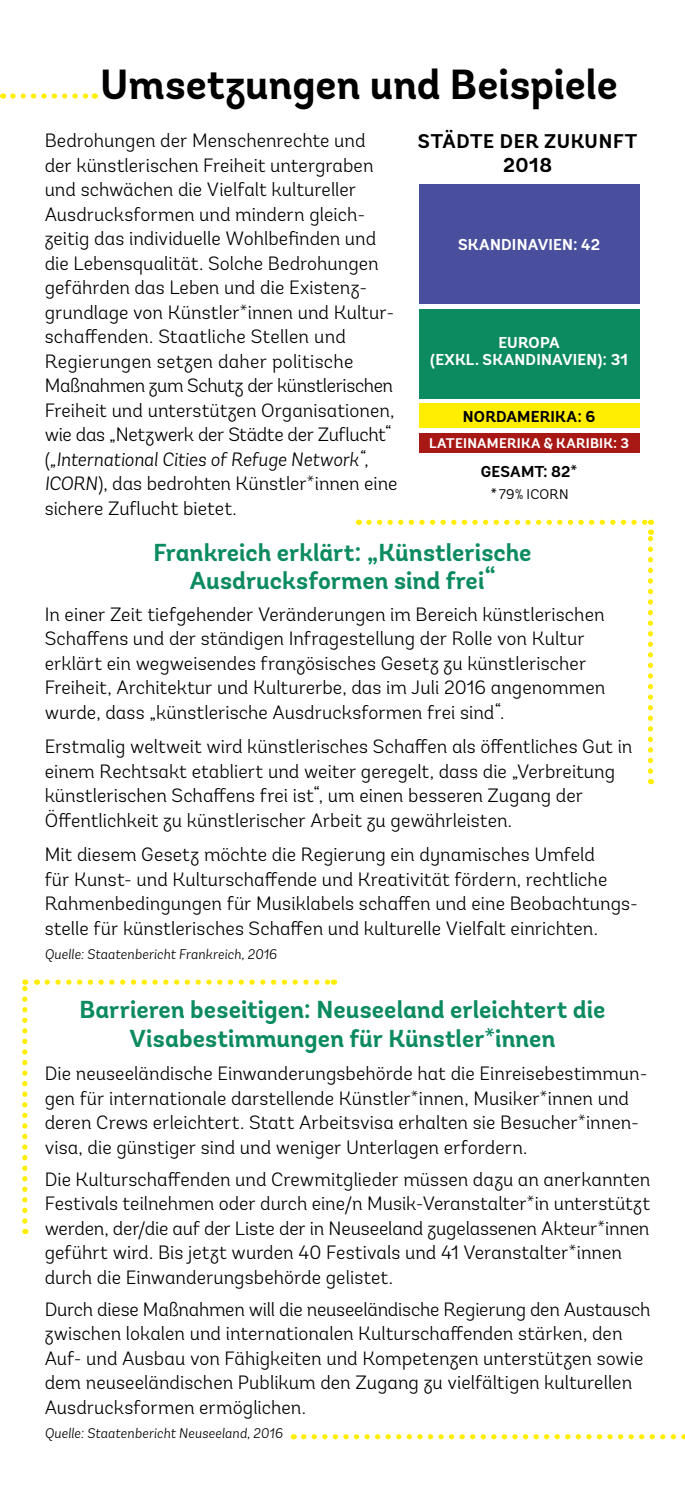
<style>
.page{position:relative;width:685px;height:1489px;background:#fff}
.page>*{position:absolute;margin:0;border:0;box-sizing:border-box;transform-origin:0 0}
.t1{font:700 42px "Andes";letter-spacing:-.005em;color:#000}
.t2{font:700 24.5px/28px "Andes";color:#0b8b5f;text-align:center}
.t3{font:700 20.12px "Andes";color:#000}
.t4{font:700 19.78px "Andes";letter-spacing:.035em;color:#000}
.t5{font:300 19.25px/24.5px "Andes";color:#000}
.t6{font:700 15.75px/17.5px "Andes";letter-spacing:.015em;color:#fff;text-align:center}
.t7{font:700 15.75px "Andes";letter-spacing:.015em;color:#000}
.t8{font:italic 300 14px "Andes";letter-spacing:.015em;color:#000}
.t9{font:700 14px "Andes";letter-spacing:.02em;color:#fff}
.t10{font:14px "Andes";letter-spacing:.015em;color:#000}
.s1{font-style:italic}
.s2{font-weight:700}
</style>
<div class="page">
<div style="left:419px;top:185px;width:220px;height:119px;background:#494f9d"></div>
<div style="left:419px;top:309px;width:220px;height:89px;background:#0b8b5f"></div>
<div style="left:419px;top:403px;width:220px;height:25px;background:#fe0"></div>
<div style="left:419px;top:433px;width:220px;height:20px;background:#a81815"></div>
<svg style="left:13px;top:93px;width:82px;height:6px"></svg>
<svg style="left:303px;top:1434px;width:382px;height:5px"></svg>
<svg style="left:22px;top:979px;width:5px;height:241px"></svg>
<svg style="left:47px;top:979px;width:287px;height:5px"></svg>
<svg style="left:369px;top:519px;width:284px;height:252px"></svg>
<h1 class="t1" style="left:100px;top:58px;width:519px">Umsetzungen und Beispiele</h1>
<p class="t5" style="left:45px;top:128px;width:354px">Bedrohungen der Menschenrechte und der künstlerischen Freiheit untergraben und schwächen die Vielfalt kultureller Ausdrucksformen und mindern gleich&shy;zeitig das individuelle Wohlbefinden und die Lebensqualität. Solche Bedrohungen gefährden das Leben und die Existenz&shy;grundlage von Künstler*innen und Kultur&shy;schaffenden. Staatliche Stellen und Regierungen setzen daher politische Maßnahmen zum Schutz der künstlerischen Freiheit und unterstützen Organisationen, wie das „Netzwerk der Städte der Zuflucht“ (<span class="s1">„International Cities of Refuge Network“, ICORN</span>), das bedrohten Künstler*innen eine sichere Zuflucht bietet.</p>
<p class="t4" style="left:418px;top:128px;width:221px">STÄDTE DER ZUKUNFT</p>
<p class="t3" style="left:503px;top:153px;width:51px">2018</p>
<p class="t6" style="left:458px;top:236px;width:143px">SKANDINAVIEN: 42</p>
<p class="t6" style="left:430px;top:334px;width:199px">EUROPA<br>(EXKL. SKANDINAVIEN): 31</p>
<p class="t7" style="left:463px;top:407px;width:134px">NORDAMERIKA: 6</p>
<p class="t9" style="left:429px;top:434px;width:201px">LATEINAMERIKA &amp; KARIBIK: 3</p>
<p class="t7" style="left:480px;top:462px;width:98px">GESAMT: 82*</p>
<p class="t10" style="left:491px;top:486px;width:79px"><span class="s2">*</span>79% ICORN</p>
<p class="t2" style="left:153px;top:539px;width:380px">Frankreich erklärt: „Künstlerische<br>Ausdrucksformen sind frei“</p>
<p class="t5" style="left:45px;top:601px;width:562px">In einer Zeit tiefgehender Veränderungen im Bereich künstlerischen Schaffens und der ständigen Infragestellung der Rolle von Kultur erklärt ein wegweisendes französisches Gesetz zu künstlerischer Freiheit, Architektur und Kulturerbe, das im Juli 2016 angenommen wurde, dass „künstlerische Ausdrucksformen frei sind“.</p>
<p class="t5" style="left:45px;top:734px;width:589px">Erstmalig weltweit wird künstlerisches Schaffen als öffentliches Gut in einem Rechtsakt etabliert und weiter geregelt, dass die „Verbreitung künstlerischen Schaffens frei ist“, um einen besseren Zugang der Öffentlichkeit zu künstlerischer Arbeit zu gewährleisten.</p>
<p class="t5" style="left:45px;top:842px;width:594px">Mit diesem Gesetz möchte die Regierung ein dynamisches Umfeld<br>für Kunst- und Kulturschaffende und Kreativität fördern, rechtliche Rahmenbedingungen für Musiklabels schaffen und eine Beobachtungs&shy;stelle für künstlerisches Schaffen und kulturelle Vielfalt einrichten.</p>
<p class="t8" style="left:45px;top:946px;width:234px">Quelle: Staatenbericht Frankreich, 2016</p>
<p class="t2" style="left:79px;top:996px;width:527px">Barrieren beseitigen: Neuseeland erleichtert die<br>Visabestimmungen für Künstler*innen</p>
<p class="t5" style="left:45px;top:1061px;width:604px">Die neuseeländische Einwanderungsbehörde hat die Einreisebestimmun&shy;gen für internationale darstellende Künstler*innen, Musiker*innen und deren Crews erleichtert. Statt Arbeitsvisa erhalten sie Besucher*innen&shy;visa, die günstiger sind und weniger Unterlagen erfordern.</p>
<p class="t5" style="left:45px;top:1166px;width:607px">Die Kulturschaffenden und Crewmitglieder müssen dazu an anerkannten Festivals teilnehmen oder durch eine/n Musik-Veranstalter*in unterstützt werden, der/die auf der Liste der in Neuseeland zugelassenen Akteur*innen geführt wird. Bis jetzt wurden 40 Festivals und 41 Veranstalter*innen durch die Einwanderungsbehörde gelistet.</p>
<p class="t5" style="left:45px;top:1296px;width:607px">Durch diese Maßnahmen will die neuseeländische Regierung den Austausch zwischen lokalen und internationalen Kulturschaffenden stärken, den Auf- und Ausbau von Fähigkeiten und Kompetenzen unterstützen sowie dem neuseeländischen Publikum den Zugang zu vielfältigen kulturellen Ausdrucksformen ermöglichen.</p>
<p class="t8" style="left:45px;top:1424px;width:239px">Quelle: Staatenbericht Neuseeland, 2016</p>
</div>
